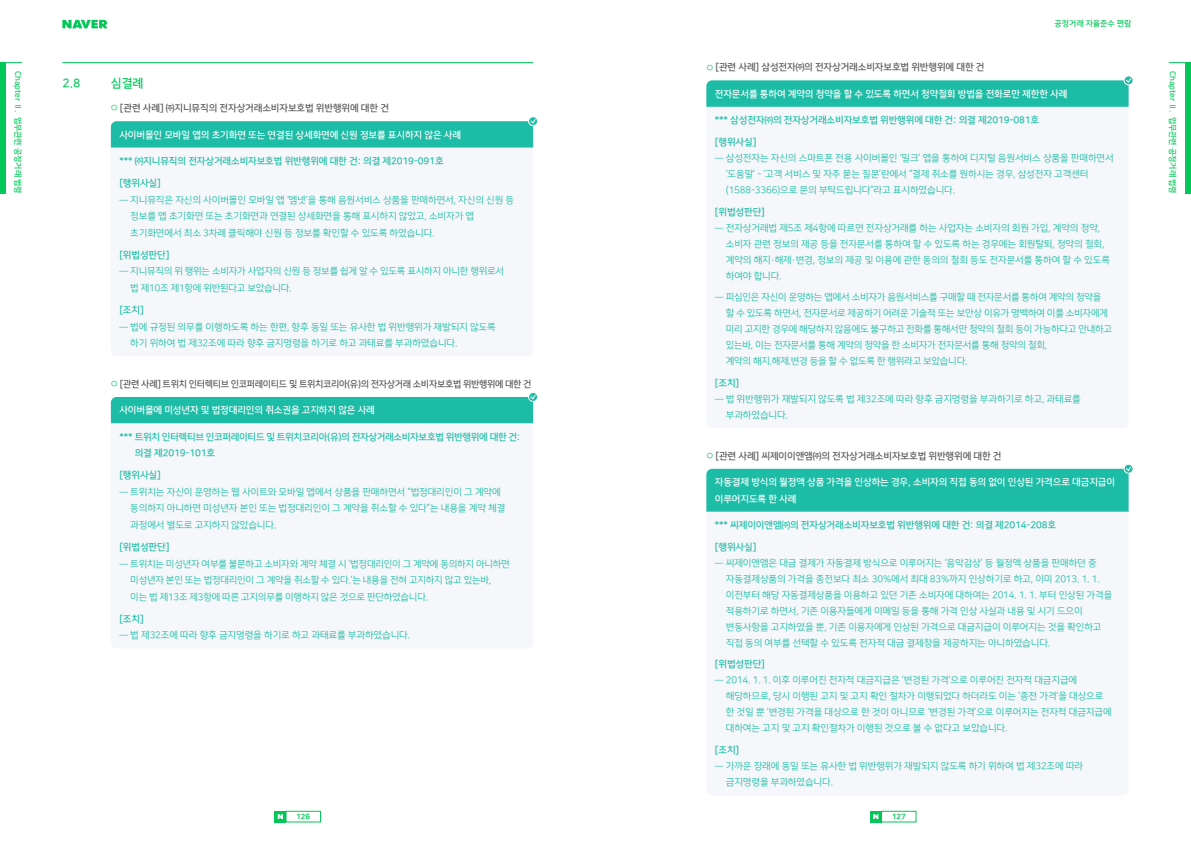
<style>
.page{position:relative;width:1191px;height:842px;background:#fff}
.page>*{position:absolute;margin:0;border:0;box-sizing:border-box;transform-origin:0 0}
.t1{font:12px "Nanum Square B";color:#03c759}
.t2{font:9.5px/16px "Nanum Square R";letter-spacing:-.01em;color:#1dbca6}
.t3{font:9.5px "Nanum Square B";letter-spacing:-.01em;color:#1dbca6}
.t4{font:9.5px/16.5px "Nanum Square B";letter-spacing:-.01em;color:#fff}
.본문_이후공백2{font:9.5px "Nanum Square B";letter-spacing:-.01em;color:#595757}
.t5{font:9.5px/16.5px "Nanum Square B";letter-spacing:-.03em;color:#1dbca6}
.본문_이후공백2-2{font:9.3px "Nanum Square B";letter-spacing:-.03em;color:#595757}
.t6{font:8px "Nanum Square B";color:#03c759}
.t7{font:7.5px "Nanum Square EB";color:#03c759}
.s1{font-family:"Nanum Square EB";font-size:7.6px;color:#03c759}
</style>
<div class="page">
<svg style="left:62px;top:20px;width:46px;height:8px"></svg>
<div style="left:286px;top:811px;width:35px;height:11px;border:1px solid #03c759"></div>
<div style="left:275px;top:811px;width:11px;height:11px;background:#03c759"></div>
<svg style="left:278px;top:814px;width:5px;height:5px"></svg>
<div style="left:881px;top:811px;width:35px;height:11px;border:1px solid #03c759"></div>
<div style="left:870px;top:811px;width:11px;height:11px;background:#03c759"></div>
<svg style="left:873px;top:814px;width:5px;height:5px"></svg>
<div style="left:1185px;top:62px;width:6px;height:131px;background:#03c759"></div>
<svg style="left:1168px;top:62px;width:17px;height:1px"></svg>
<div style="left:0;top:62px;width:6px;height:131px;background:#03c759"></div>
<svg style="left:6px;top:62px;width:16px;height:1px"></svg>
<hr style="left:62px;top:62px;width:471px;height:1px;background:#03c759">
<div style="left:528px;top:116px;width:10px;height:10px;border:1px solid #fff;border-radius:50%"></div>
<svg style="left:111px;top:119px;width:425px;height:29px;background:#33c2ae"></svg>
<svg style="left:111px;top:423px;width:422px;height:1px"></svg>
<div style="left:528px;top:392px;width:10px;height:10px;border:1px solid #fff;border-radius:50%"></div>
<svg style="left:111px;top:394px;width:425px;height:29px;background:#35c3af"></svg>
<div style="left:1124px;top:76px;width:9px;height:9px;background:#edf9f8;border-radius:50%"></div>
<div style="left:1123px;top:76px;width:10px;height:9px;border:1px solid #fff;border-radius:50%"></div>
<svg style="left:706px;top:78px;width:425px;height:29px;background:#32c2ae"></svg>
<div style="left:1123px;top:464px;width:10px;height:9px;border:1px solid #fff;border-radius:50%"></div>
<svg style="left:706px;top:466px;width:425px;height:46px;background:#2dc0ac"></svg>
<p class="t6" style="left:1054px;top:20px;width:78px">공정거래 자율준수 편람</p>
<p class="본문_이후공백2" style="left:706px;top:62px;width:280px"><span class="s1">○</span> [관련 사례] 삼성전자㈜의 전자상거래소비자보호법 위반행위에 대한 건</p>
<p class="t6" style="left:22px;top:71px;width:124px;rotate:90deg">Chapter Ⅱ. 업무관련 공정거래 법령</p>
<p class="t6" style="left:1177px;top:71px;width:124px;rotate:90deg">Chapter Ⅱ. 업무관련 공정거래 법령</p>
<p class="t1" style="left:63px;top:77px;width:19px">2.8</p>
<p class="t1" style="left:111px;top:77px;width:34px">심결례</p>
<p class="t4" style="left:715px;top:86px;width:354px">전자문서를 통하여 계약의 청약을 할 수 있도록 하면서 청약철회 방법을 전화로만 제한한 사례</p>
<p class="t3" style="left:715px;top:115px;width:326px">*** 삼성전자㈜의 전자상거래소비자보호법 위반행위에 대한 건: 의결 제2019-081호</p>
<p class="t3" style="left:715px;top:137px;width:43px">[행위사실]</p>
<p class="t2" style="left:726px;top:150px;width:389px;text-indent:-11px">━ 삼성전자는 자신의 스마트폰 전용 사이버몰인 ‘밀크’ 앱을 통하여 디지털 음원서비스 상품을 판매하면서 ‘도움말’ - ‘고객 서비스 및 자주 묻는 질문’란에서 “결제 취소를 원하시는 경우, 삼성전자 고객센터 (1588-3366)으로 문의 부탁드립니다”라고 표시하였습니다.</p>
<p class="t3" style="left:715px;top:206px;width:52px">[위법성판단]</p>
<p class="t2" style="left:726px;top:220px;width:386px;text-indent:-11px">━ 전자상거래법 제5조 제4항에 따르면 전자상거래를 하는 사업자는 소비자의 회원 가입, 계약의 청약, 소비자 관련 정보의 제공 등을 전자문서를 통하여 할 수 있도록 하는 경우에는 회원탈퇴, 청약의 철회, 계약의 해지·해제·변경, 정보의 제공 및 이용에 관한 동의의 철회 등도 전자문서를 통하여 할 수 있도록 하여야 합니다.</p>
<p class="t2" style="left:726px;top:289px;width:388px;text-indent:-11px">━ 피심인은 자신이 운영하는 앱에서 소비자가 음원서비스를 구매할 때 전자문서를 통하여 계약의 청약을 할 수 있도록 하면서, 전자문서로 제공하기 어려운 기술적 또는 보안상 이유가 명백하여 이를 소비자에게 미리 고지한 경우에 해당하지 않음에도 불구하고 전화를 통해서만 청약의 철회 등이 가능하다고 안내하고 있는바, 이는 전자문서를 통해 계약의 청약을 한 소비자가 전자문서를 통해 청약의 철회,<br>계약의 해지.해제.변경 등을 할 수 없도록 한 행위라고 보았습니다.</p>
<p class="t3" style="left:715px;top:378px;width:26px">[조치]</p>
<p class="t2" style="left:726px;top:391px;width:356px;text-indent:-11px">━ 법 위반행위가 재발되지 않도록 법 제32조에 따라 향후 금지명령을 부과하기로 하고, 과태료를 부과하였습니다.</p>
<p class="본문_이후공백2" style="left:111px;top:103px;width:280px"><span class="s1">○</span> [관련 사례] ㈜지니뮤직의 전자상거래소비자보호법 위반행위에 대한 건</p>
<p class="t4" style="left:119px;top:126px;width:343px">사이버몰인 모바일 앱의 초기화면 또는 연결된 상세화면에 신원 정보를 표시하지 않은 사례</p>
<p class="t3" style="left:119px;top:156px;width:326px">*** ㈜지니뮤직의 전자상거래소비자보호법 위반행위에 대한 건: 의결 제2019-091호</p>
<p class="t3" style="left:119px;top:178px;width:43px">[행위사실]</p>
<p class="t2" style="left:130px;top:192px;width:385px;line-height:16.5px;text-indent:-11px">━ 지니뮤직은 자신의 사이버몰인 모바일 앱 ‘엠넷’을 통해 음원서비스 상품을 판매하면서, 자신의 신원 등 정보를 앱 초기화면 또는 초기화면과 연결된 상세화면을 통해 표시하지 않았고, 소비자가 앱 초기화면에서 최소 3차례 클릭해야 신원 등 정보를 확인할 수 있도록 하였습니다.</p>
<p class="t3" style="left:119px;top:250px;width:52px">[위법성판단]</p>
<p class="t2" style="left:130px;top:263px;width:375px;line-height:16.5px;text-indent:-11px">━ 지니뮤직의 위 행위는 소비자가 사업자의 신원 등 정보를 쉽게 알 수 있도록 표시하지 아니한 행위로서 법 제10조 제1항에 위반된다고 보았습니다.</p>
<p class="t3" style="left:119px;top:305px;width:26px">[조치]</p>
<p class="t2" style="left:130px;top:318px;width:367px;line-height:16.5px;text-indent:-11px">━ 법에 규정된 의무를 이행하도록 하는 한편, 향후 동일 또는 유사한 법 위반행위가 재발되지 않도록 하기 위하여 법 제32조에 따라 향후 금지명령을 하기로 하고 과태료를 부과하였습니다.</p>
<p class="본문_이후공백2-2" style="left:111px;top:379px;width:422px"><span class="s1">○</span> [관련 사례] 트위치 인터렉티브 인코퍼레이티드 및 트위치코리아(유)의 전자상거래 소비자보호법 위반행위에 대한 건</p>
<p class="t4" style="left:119px;top:402px;width:257px">사이버몰에 미성년자 및 법정대리인의 취소권을 고지하지 않은 사례</p>
<p class="t5" style="left:135px;top:429px;width:387px;text-indent:-15px">*** 트위치 인터렉티브 인코퍼레이티드 및 트위치코리아(유)의 전자상거래소비자보호법 위반행위에 대한 건: 의결 제2019-101호</p>
<p class="t3" style="left:119px;top:470px;width:43px">[행위사실]</p>
<p class="t2" style="left:130px;top:484px;width:376px;line-height:16.5px;text-indent:-11px">━ 트위치는 자신이 운영하는 웹 사이트와 모바일 앱에서 상품을 판매하면서 “법정대리인이 그 계약에 동의하지 아니하면 미성년자 본인 또는 법정대리인이 그 계약을 취소할 수 있다”는 내용을 계약 체결 과정에서 별도로 고지하지 않았습니다.</p>
<p class="t3" style="left:119px;top:542px;width:52px">[위법성판단]</p>
<p class="t2" style="left:130px;top:556px;width:381px;line-height:16.5px;text-indent:-11px">━ 트위치는 미성년자 여부를 불문하고 소비자와 계약 체결 시 ‘법정대리인이 그 계약에 동의하지 아니하면 미성년자 본인 또는 법정대리인이 그 계약을 취소할 수 있다.’는 내용을 전혀 고지하지 않고 있는바, 이는 법 제13조 제3항에 따른 고지의무를 이행하지 않은 것으로 판단하였습니다.</p>
<p class="t3" style="left:119px;top:614px;width:26px">[조치]</p>
<p class="t2" style="left:119px;top:627px;width:292px">━ 법 제32조에 따라 향후 금지명령을 하기로 하고 과태료를 부과하였습니다.</p>
<p class="본문_이후공백2" style="left:706px;top:450px;width:297px"><span class="s1">○</span> [관련 사례] 씨제이이앤앰㈜의 전자상거래소비자보호법 위반행위에 대한 건</p>
<p class="t4" style="left:715px;top:474px;width:402px">자동결제 방식의 월정액 상품 가격을 인상하는 경우, 소비자의 직접 동의 없이 인상된 가격으로 대금지급이 이루어지도록 한 사례</p>
<p class="t3" style="left:715px;top:520px;width:343px">*** 씨제이이앤앰㈜의 전자상거래소비자보호법 위반행위에 대한 건: 의결 제2014-208호</p>
<p class="t3" style="left:715px;top:542px;width:43px">[행위사실]</p>
<p class="t2" style="left:726px;top:555px;width:388px;text-indent:-11px">━ 씨제이앤앰은 대금 결제가 자동결제 방식으로 이루어지는 ‘음악감상’ 등 월정액 상품을 판매하던 중 자동결제상품의 가격을 종전보다 최소 30%에서 최대 83%까지 인상하기로 하고, 이미 2013. 1. 1. 이전부터 해당 자동결제상품을 이용하고 있던 기존 소비자에 대하여는 2014. 1. 1. 부터 인상된 가격을 적용하기로 하면서, 기존 이용자들에게 이메일 등을 통해 가격 인상 사실과 내용 및 시기 드으이 변동사항을 고지하였을 뿐, 기존 이용자에게 인상된 가격으로 대금지급이 이루어지는 것을 확인하고 직접 동의 여부를 선택할 수 있도록 전자적 대금 결제창을 제공하지는 아니하였습니다.</p>
<p class="t3" style="left:715px;top:659px;width:52px">[위법성판단]</p>
<p class="t2" style="left:726px;top:673px;width:387px;text-indent:-11px">━ 2014. 1. 1. 이후 이루어진 전자적 대금지급은 ‘변경된 가격’으로 이루어진 전자적 대금지급에 해당하므로, 당시 이행된 고지 및 고지 확인 절차가 이행되었다 하더라도 이는 ‘종전 가격’을 대상으로 한 것일 뿐 ‘변경된 가격을 대상으로 한 것이 아니므로 ‘변경된 가격’으로 이루어지는 전자적 대금지급에 대하여는 고지 및 고지 확인절차가 이행된 것으로 볼 수 없다고 보았습니다.</p>
<p class="t3" style="left:715px;top:745px;width:26px">[조치]</p>
<p class="t2" style="left:726px;top:758px;width:359px;text-indent:-11px">━ 가까운 장래에 동일 또는 유사한 법 위반행위가 재발되지 않도록 하기 위하여 법 제32조에 따라 금지명령을 부과하였습니다.</p>
<p class="t7" style="left:296px;top:812px;width:15px">126</p>
<p class="t7" style="left:891px;top:812px;width:15px">127</p>
</div>
